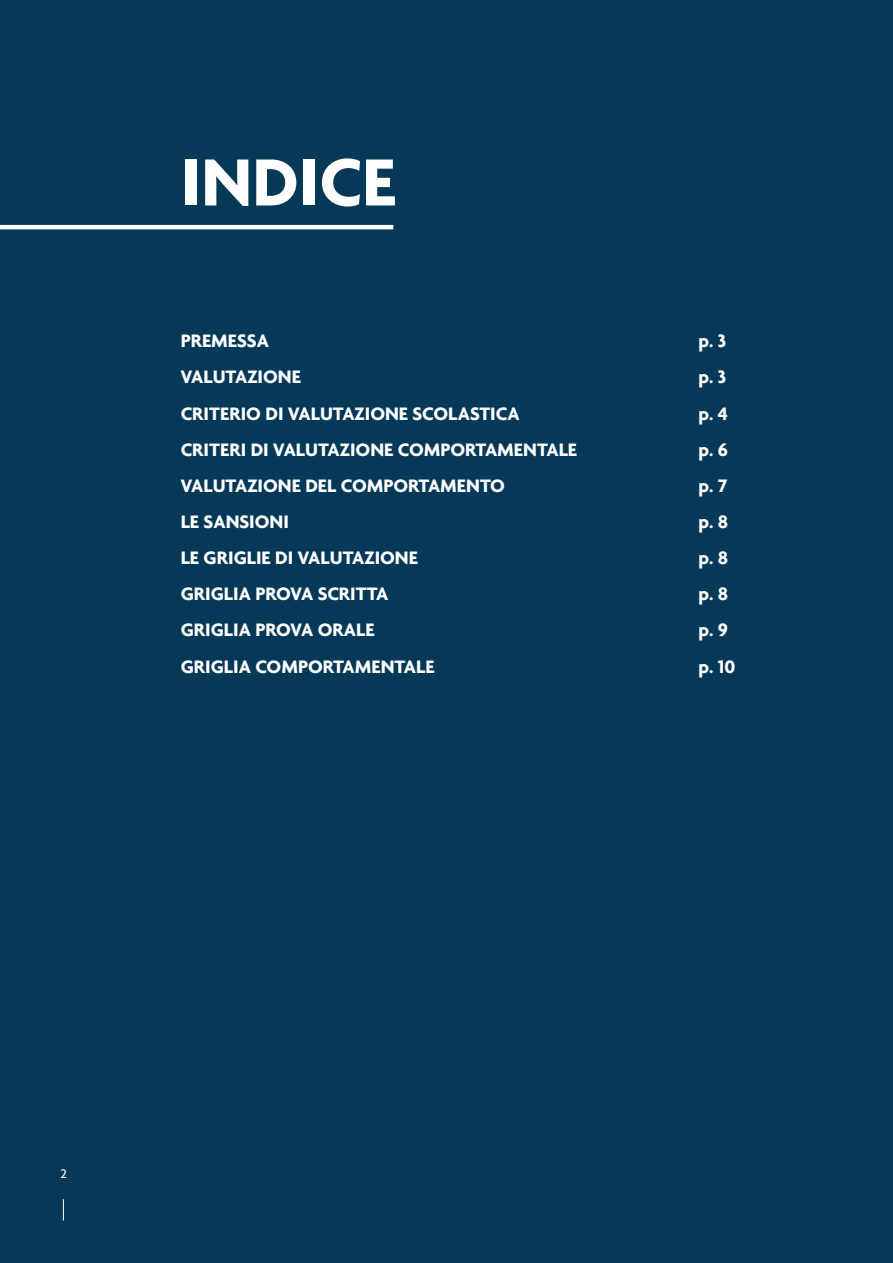
<style>
.page{position:relative;width:893px;height:1263px;background:#063858}
.page>*{position:absolute;margin:0;border:0;box-sizing:border-box;transform-origin:0 0}
.t1{font:700 72px "Agenda";color:#fff}
.t2{font:700 19.5px "Agenda";color:#fff}
.t3{font:500 13.5px "Agenda";color:#fff}
</style>
<div class="page">
<hr style="left:0;top:225px;width:393px;height:4px;background:#fff">
<svg style="left:63px;top:1199px;width:1px;height:21px"></svg>
<p class="t1" style="left:181px;top:138px;width:217px">INDICE</p>
<p class="t2" style="left:181px;top:329px;width:90px">PREMESSA</p>
<p class="t2" style="left:181px;top:365px;width:122px">VALUTAZIONE</p>
<p class="t2" style="left:181px;top:401px;width:340px">CRITERIO DI VALUTAZIONE SCOLASTICA</p>
<p class="t2" style="left:181px;top:437px;width:398px">CRITERI DI VALUTAZIONE COMPORTAMENTALE</p>
<p class="t2" style="left:181px;top:474px;width:326px">VALUTAZIONE DEL COMPORTAMENTO</p>
<p class="t2" style="left:181px;top:510px;width:110px">LE SANSIONI</p>
<p class="t2" style="left:181px;top:546px;width:239px">LE GRIGLIE DI VALUTAZIONE</p>
<p class="t2" style="left:181px;top:582px;width:209px">GRIGLIA PROVA SCRITTA</p>
<p class="t2" style="left:181px;top:618px;width:195px">GRIGLIA PROVA ORALE</p>
<p class="t2" style="left:181px;top:654px;width:256px">GRIGLIA COMPORTAMENTALE</p>
<p class="t2" style="left:698px;top:329px;width:29px">p. 3</p>
<p class="t2" style="left:698px;top:365px;width:29px">p. 3</p>
<p class="t2" style="left:698px;top:401px;width:31px">p. 4</p>
<p class="t2" style="left:698px;top:437px;width:31px">p. 6</p>
<p class="t2" style="left:698px;top:474px;width:30px">p. 7</p>
<p class="t2" style="left:698px;top:510px;width:31px">p. 8</p>
<p class="t2" style="left:698px;top:546px;width:31px">p. 8</p>
<p class="t2" style="left:698px;top:582px;width:31px">p. 8</p>
<p class="t2" style="left:698px;top:618px;width:31px">p. 9</p>
<p class="t2" style="left:698px;top:654px;width:39px">p. 10</p>
<p class="t3" style="left:61px;top:1166px;width:8px">2</p>
</div>
